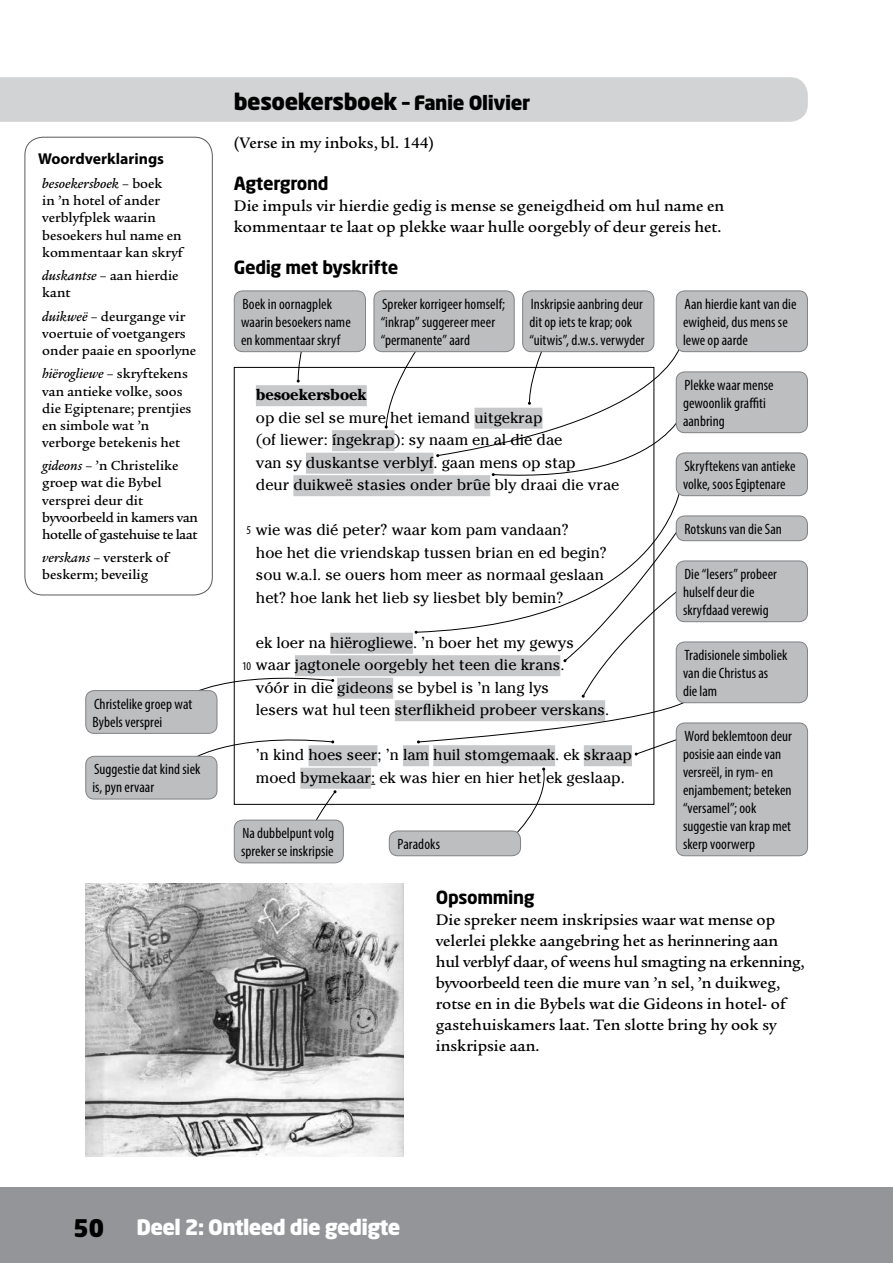
<style>
.page{position:relative;width:893px;height:1263px;background:#fff}
.page>*{position:absolute;margin:0;border:0;box-sizing:border-box;transform-origin:0 0}
.t1{font:900 24px "Neo Sans Std";color:#000}
.t2{font:900 22.5px "Neo Sans Std";letter-spacing:-.02em;color:#000}
.t3{font:900 21px "Neo Sans Std";letter-spacing:-.03em;color:#fff}
.t4{font:700 18px "Neo Sans Std";letter-spacing:-.02em;color:#000}
.t5{font:500 16.5px/21px "Legacy Serif Std";color:#000}
.t6{font:15.75px/22.5px "Cheltenham Std";color:#000}
.t7{font:700 15.75px "Myriad Pro";color:#000}
.t8{font:700 15.75px "Cheltenham Std";color:#000}
.t9{font:condensed 15px/18px "Myriad Pro";letter-spacing:.005em;color:#000}
.t10{font:500 14.25px/17.1px "Legacy Serif Std";color:#000}
.t11{font:500 14.25px/17.1px "Legacy Serif Std";letter-spacing:-.02em;color:#000}
.t12{font:condensed 12px "Myriad Pro";color:#000}
.s1{font-style:italic}
.s2{font-size:19.5px}
</style>
<div class="page">
<div style="left:0;top:1188px;width:893px;height:75px;background:#939598"></div>
<div style="left:0;top:77px;width:808px;height:45px;background:#d1d3d4"></div>
<div style="left:25px;top:137px;width:188px;height:458px;border:1px solid #58595b;border-radius:18px"></div>
<div style="left:256px;top:385px;width:111px;height:21px;background:#c7c8ca"></div>
<div style="left:332px;top:430px;width:62px;height:21px;background:#c7c8ca"></div>
<div style="left:306px;top:453px;width:128px;height:21px;background:#c7c8ca"></div>
<div style="left:293px;top:475px;width:197px;height:21px;background:#c7c8ca"></div>
<div style="left:330px;top:633px;width:83px;height:21px;background:#c7c8ca"></div>
<div style="left:295px;top:655px;width:265px;height:21px;background:#c7c8ca"></div>
<div style="left:337px;top:678px;width:56px;height:21px;background:#c7c8ca"></div>
<div style="left:308px;top:745px;width:69px;height:21px;background:#c7c8ca"></div>
<div style="left:403px;top:745px;width:26px;height:21px;background:#c7c8ca"></div>
<div style="left:433px;top:745px;width:122px;height:21px;background:#c7c8ca"></div>
<div style="left:584px;top:745px;width:48px;height:21px;background:#c7c8ca"></div>
<div style="left:300px;top:768px;width:71px;height:21px;background:#c7c8ca"></div>
<img style="left:85px;top:884px;width:319px;height:273px">
<svg style="left:297px;top:352px;width:14px;height:31px"></svg>
<svg style="left:199px;top:671px;width:135px;height:25px"></svg>
<svg style="left:187px;top:732px;width:147px;height:30px"></svg>
<svg style="left:507px;top:767px;width:42px;height:70px"></svg>
<svg style="left:305px;top:790px;width:32px;height:30px"></svg>
<svg style="left:385px;top:330px;width:306px;height:425px"></svg>
<div style="left:676px;top:291px;width:131px;height:61px;background:#bcbec0;border-radius:9px"></div>
<div style="left:676px;top:290px;width:132px;height:62px;border:1px solid #808285;border-radius:9px"></div>
<div style="left:676px;top:372px;width:131px;height:61px;background:#bcbec0;border-radius:9px"></div>
<div style="left:676px;top:371px;width:132px;height:62px;border:1px solid #808285;border-radius:9px"></div>
<div style="left:676px;top:453px;width:131px;height:43px;background:#bcbec0;border-radius:9px"></div>
<div style="left:676px;top:452px;width:132px;height:44px;border:1px solid #808285;border-radius:9px"></div>
<div style="left:676px;top:642px;width:131px;height:61px;background:#bcbec0;border-radius:9px"></div>
<div style="left:676px;top:642px;width:132px;height:61px;border:1px solid #808285;border-radius:9px"></div>
<div style="left:676px;top:723px;width:131px;height:133px;background:#bcbec0;border-radius:9px"></div>
<div style="left:676px;top:723px;width:132px;height:133px;border:1px solid #808285;border-radius:9px"></div>
<div style="left:676px;top:516px;width:131px;height:25px;background:#bcbec0;border-radius:9px"></div>
<div style="left:676px;top:515px;width:132px;height:26px;border:1px solid #808285;border-radius:9px"></div>
<div style="left:676px;top:561px;width:131px;height:61px;background:#bcbec0;border-radius:9px"></div>
<div style="left:676px;top:561px;width:132px;height:61px;border:1px solid #808285;border-radius:9px"></div>
<div style="left:86px;top:691px;width:131px;height:42px;background:#bcbec0;border-radius:9px"></div>
<div style="left:85px;top:690px;width:132px;height:44px;border:1px solid #808285;border-radius:9px"></div>
<div style="left:86px;top:756px;width:131px;height:43px;background:#bcbec0;border-radius:9px"></div>
<div style="left:85px;top:756px;width:132px;height:43px;border:1px solid #808285;border-radius:9px"></div>
<div style="left:234px;top:291px;width:131px;height:61px;background:#bcbec0;border-radius:9px"></div>
<div style="left:234px;top:290px;width:132px;height:62px;border:1px solid #808285;border-radius:9px"></div>
<div style="left:523px;top:291px;width:131px;height:61px;background:#bcbec0;border-radius:9px"></div>
<div style="left:522px;top:290px;width:132px;height:62px;border:1px solid #808285;border-radius:9px"></div>
<div style="left:374px;top:291px;width:140px;height:61px;background:#bcbec0;border-radius:9px"></div>
<div style="left:374px;top:290px;width:141px;height:62px;border:1px solid #808285;border-radius:9px"></div>
<div style="left:234px;top:820px;width:109px;height:43px;background:#bcbec0;border-radius:9px"></div>
<div style="left:234px;top:820px;width:110px;height:43px;border:1px solid #808285;border-radius:9px"></div>
<div style="left:389px;top:831px;width:131px;height:25px;background:#bcbec0;border-radius:9px"></div>
<div style="left:389px;top:831px;width:132px;height:25px;border:1px solid #808285;border-radius:9px"></div>
<p class="t7" style="left:38px;top:148px;width:128px">Woordverklarings</p>
<p class="t10" style="left:42px;top:175px;width:142px"><span class="s1">besoekersboek</span> – boek<br>in ’n hotel of ander verblyfplek waarin besoekers hul name en kommentaar kan skryf</p>
<p class="t10" style="left:42px;top:267px;width:138px"><span class="s1">duskantse</span> – aan hierdie kant</p>
<p class="t10" style="left:42px;top:308px;width:155px"><span class="s1">duikweë</span> – deurgange vir voertuie of voetgangers onder paaie en spoorlyne</p>
<p class="t10" style="left:42px;top:365px;width:151px"><span class="s1">hiërogliewe</span> – skryftekens van antieke volke, soos die Egiptenare; prentjies en simbole wat ’n verborge betekenis het</p>
<p class="t11" style="left:42px;top:457px;width:157px"><span class="s1">gideons</span> – ’n Christelike groep wat die Bybel versprei deur dit byvoorbeeld in kamers van hotelle of gastehuise te laat</p>
<p class="t10" style="left:42px;top:549px;width:128px"><span class="s1">verskans</span> – versterk of beskerm; beveilig</p>
<p class="t9" style="left:93px;top:694px;width:101px">Christelike groep wat<br>Bybels versprei</p>
<p class="t9" style="left:93px;top:760px;width:109px">Suggestie dat kind siek is, pyn ervaar</p>
<h2 class="t2" style="left:234px;top:87px;width:298px">besoekersboek – <span class="s2">Fanie Olivier</span></h2>
<p class="t5" style="left:234px;top:132px;width:202px">(Verse in my inboks, bl. 144)</p>
<p class="t4" style="left:234px;top:172px;width:96px">Agtergrond</p>
<p class="t5" style="left:234px;top:195px;width:492px">Die impuls vir hierdie gedig is mense se geneigdheid om hul name en kommentaar te laat op plekke waar hulle oorgebly of deur gereis het.</p>
<p class="t4" style="left:234px;top:256px;width:166px">Gedig met byskrifte</p>
<p class="t9" style="left:381px;top:295px;width:126px">Spreker korrigeer homself; “inkrap” suggereer meer “permanente” aard</p>
<p class="t9" style="left:241px;top:295px;width:111px">Boek in oornagplek waarin besoekers name en kommentaar skryf</p>
<p class="t9" style="left:529px;top:295px;width:117px">Inskripsie aanbring deur dit op iets te krap; ook “uitwis”, d.w.s. verwyder</p>
<p class="t8" style="left:256px;top:385px;width:112px">besoekersboek</p>
<p class="t6" style="left:256px;top:406px;width:365px">op die sel se mure het iemand uitgekrap<br>(of liewer: íngekrap): sy naam en al die dae<br>van sy duskantse verblyf. gaan mens op stap<br>deur duikweë stasies onder brûe bly draai die vrae</p>
<p class="t6" style="left:256px;top:519px;width:352px">wie was dié peter? waar kom pam vandaan?<br>hoe het die vriendskap tussen brian en ed begin? sou w.a.l. se ouers hom meer as normaal geslaan het? hoe lank het lieb sy liesbet bly bemin?</p>
<p class="t6" style="left:256px;top:631px;width:355px">ek loer na hiërogliewe. ’n boer het my gewys waar jagtonele oorgebly het teen die krans.<br>vóór in die gideons se bybel is ’n lang lys<br>lesers wat hul teen sterflikheid probeer verskans.</p>
<p class="t6" style="left:256px;top:744px;width:378px">’n kind hoes seer; ’n lam huil stomgemaak. ek skraap moed bymekaar: ek was hier en hier het ek geslaap.</p>
<p class="t12" style="left:246px;top:523px;width:6px">5</p>
<p class="t12" style="left:242px;top:659px;width:11px">10</p>
<p class="t9" style="left:241px;top:824px;width:95px">Na dubbelpunt volg spreker se inskripsie</p>
<p class="t9" style="left:398px;top:835px;width:44px">Paradoks</p>
<p class="t9" style="left:683px;top:295px;width:115px">Aan hierdie kant van die ewigheid, dus mens se lewe op aarde</p>
<p class="t9" style="left:683px;top:376px;width:92px">Plekke waar mense gewoonlik graffiti aanbring</p>
<p class="t9" style="left:683px;top:457px;width:114px">Skryftekens van antieke volke, soos Egiptenare</p>
<p class="t9" style="left:684px;top:520px;width:99px">Rotskuns van die San</p>
<p class="t9" style="left:683px;top:565px;width:95px">Die “lesers” probeer hulself deur die skryfdaad verewig</p>
<p class="t9" style="left:683px;top:646px;width:106px">Tradisionele simboliek van die Christus as<br>die lam</p>
<p class="t9" style="left:683px;top:727px;width:110px">Word beklemtoon deur posisie aan einde van versreël, in rym- en enjambement; beteken “versamel”; ook suggestie van krap met skerp voorwerp</p>
<p class="t4" style="left:436px;top:886px;width:100px">Opsomming</p>
<p class="t5" style="left:436px;top:909px;width:370px">Die spreker neem inskripsies waar wat mense op velerlei plekke aangebring het as herinnering aan hul verblyf daar, of weens hul smagting na erkenning, byvoorbeeld teen die mure van ’n sel, ’n duikweg, rotse en in die Bybels wat die Gideons in hotel- of gastehuiskamers laat. Ten slotte bring hy ook sy inskripsie aan.</p>
<h1 class="t1" style="left:73px;top:1213px;width:33px">50</h1>
<h3 class="t3" style="left:136px;top:1214px;width:266px">Deel 2: Ontleed die gedigte</h3>
</div>
